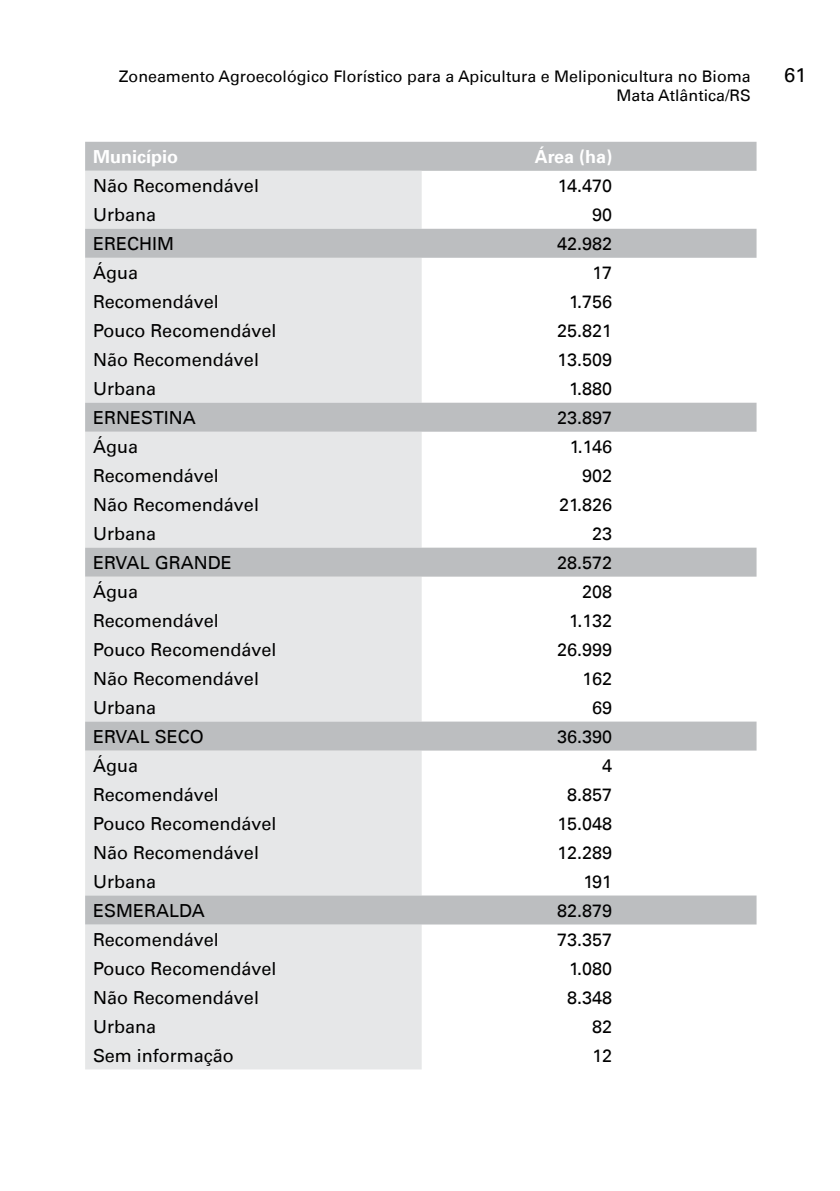
<style>
.page{position:relative;width:840px;height:1191px;background:#fff}
.page>*{position:absolute;margin:0;border:0;box-sizing:border-box;transform-origin:0 0}
.t1{font:20px "Univers LT";color:#000}
.t2{font:18px "Univers LT";color:#000}
.t3{font:700 18px "Univers LT";color:#fff}
.t4{font:16px "Univers LT";color:#000}
</style>
<div class="page">
<div style="left:85px;top:142px;width:671px;height:29px;background:#bcbec0"></div>
<div style="left:85px;top:171px;width:336px;height:898px;background:#e6e7e8"></div>
<svg style="left:85px;top:229px;width:671px;height:695px"></svg>
<p class="t4" style="left:119px;top:67px;width:633px">Zoneamento Agroecológico Florístico para a Apicultura e Meliponicultura no Bioma</p>
<p class="t1" style="left:783px;top:64px;width:24px">61</p>
<p class="t4" style="left:616px;top:86px;width:136px">Mata Atlântica/RS</p>
<p class="t3" style="left:93px;top:146px;width:86px">Município</p>
<p class="t3" style="left:534px;top:146px;width:79px">Área (ha)</p>
<p class="t2" style="left:93px;top:175px;width:167px">Não Recomendável</p>
<p class="t2" style="left:557px;top:175px;width:56px">14.470</p>
<p class="t2" style="left:93px;top:204px;width:65px">Urbana</p>
<p class="t2" style="left:592px;top:204px;width:22px">90</p>
<p class="t2" style="left:93px;top:233px;width:82px">ERECHIM</p>
<p class="t2" style="left:557px;top:233px;width:57px">42.982</p>
<p class="t2" style="left:93px;top:262px;width:46px">Água</p>
<p class="t2" style="left:592px;top:262px;width:21px">17</p>
<p class="t2" style="left:93px;top:291px;width:127px">Recomendável</p>
<p class="t2" style="left:568px;top:291px;width:45px">1.756</p>
<p class="t2" style="left:93px;top:320px;width:185px">Pouco Recomendável</p>
<p class="t2" style="left:557px;top:320px;width:57px">25.821</p>
<p class="t2" style="left:93px;top:349px;width:167px">Não Recomendável</p>
<p class="t2" style="left:557px;top:349px;width:56px">13.509</p>
<p class="t2" style="left:93px;top:378px;width:65px">Urbana</p>
<p class="t2" style="left:568px;top:378px;width:45px">1.880</p>
<p class="t2" style="left:93px;top:407px;width:104px">ERNESTINA</p>
<p class="t2" style="left:557px;top:407px;width:57px">23.897</p>
<p class="t2" style="left:93px;top:436px;width:46px">Água</p>
<p class="t2" style="left:569px;top:436px;width:44px">1.146</p>
<p class="t2" style="left:93px;top:464px;width:127px">Recomendável</p>
<p class="t2" style="left:582px;top:464px;width:32px">902</p>
<p class="t2" style="left:93px;top:493px;width:167px">Não Recomendável</p>
<p class="t2" style="left:558px;top:493px;width:55px">21.826</p>
<p class="t2" style="left:93px;top:522px;width:65px">Urbana</p>
<p class="t2" style="left:592px;top:522px;width:22px">23</p>
<p class="t2" style="left:93px;top:551px;width:140px">ERVAL GRANDE</p>
<p class="t2" style="left:557px;top:551px;width:57px">28.572</p>
<p class="t2" style="left:93px;top:580px;width:46px">Água</p>
<p class="t2" style="left:582px;top:580px;width:32px">208</p>
<p class="t2" style="left:93px;top:609px;width:127px">Recomendável</p>
<p class="t2" style="left:569px;top:609px;width:44px">1.132</p>
<p class="t2" style="left:93px;top:638px;width:185px">Pouco Recomendável</p>
<p class="t2" style="left:557px;top:638px;width:57px">26.999</p>
<p class="t2" style="left:93px;top:667px;width:167px">Não Recomendável</p>
<p class="t2" style="left:582px;top:667px;width:31px">162</p>
<p class="t2" style="left:93px;top:696px;width:65px">Urbana</p>
<p class="t2" style="left:592px;top:696px;width:22px">69</p>
<p class="t2" style="left:93px;top:725px;width:112px">ERVAL SECO</p>
<p class="t2" style="left:557px;top:725px;width:57px">36.390</p>
<p class="t2" style="left:93px;top:754px;width:46px">Água</p>
<p class="t2" style="left:602px;top:754px;width:12px">4</p>
<p class="t2" style="left:93px;top:783px;width:127px">Recomendável</p>
<p class="t2" style="left:567px;top:783px;width:47px">8.857</p>
<p class="t2" style="left:93px;top:812px;width:185px">Pouco Recomendável</p>
<p class="t2" style="left:557px;top:812px;width:56px">15.048</p>
<p class="t2" style="left:93px;top:841px;width:167px">Não Recomendável</p>
<p class="t2" style="left:557px;top:841px;width:56px">12.289</p>
<p class="t2" style="left:93px;top:870px;width:65px">Urbana</p>
<p class="t2" style="left:583px;top:870px;width:30px">191</p>
<p class="t2" style="left:93px;top:899px;width:113px">ESMERALDA</p>
<p class="t2" style="left:557px;top:899px;width:57px">82.879</p>
<p class="t2" style="left:93px;top:928px;width:127px">Recomendável</p>
<p class="t2" style="left:557px;top:928px;width:57px">73.357</p>
<p class="t2" style="left:93px;top:957px;width:185px">Pouco Recomendável</p>
<p class="t2" style="left:568px;top:957px;width:45px">1.080</p>
<p class="t2" style="left:93px;top:986px;width:167px">Não Recomendável</p>
<p class="t2" style="left:567px;top:986px;width:47px">8.348</p>
<p class="t2" style="left:93px;top:1015px;width:65px">Urbana</p>
<p class="t2" style="left:592px;top:1015px;width:22px">82</p>
<p class="t2" style="left:93px;top:1044px;width:142px">Sem informação</p>
<p class="t2" style="left:592px;top:1044px;width:21px">12</p>
</div>
